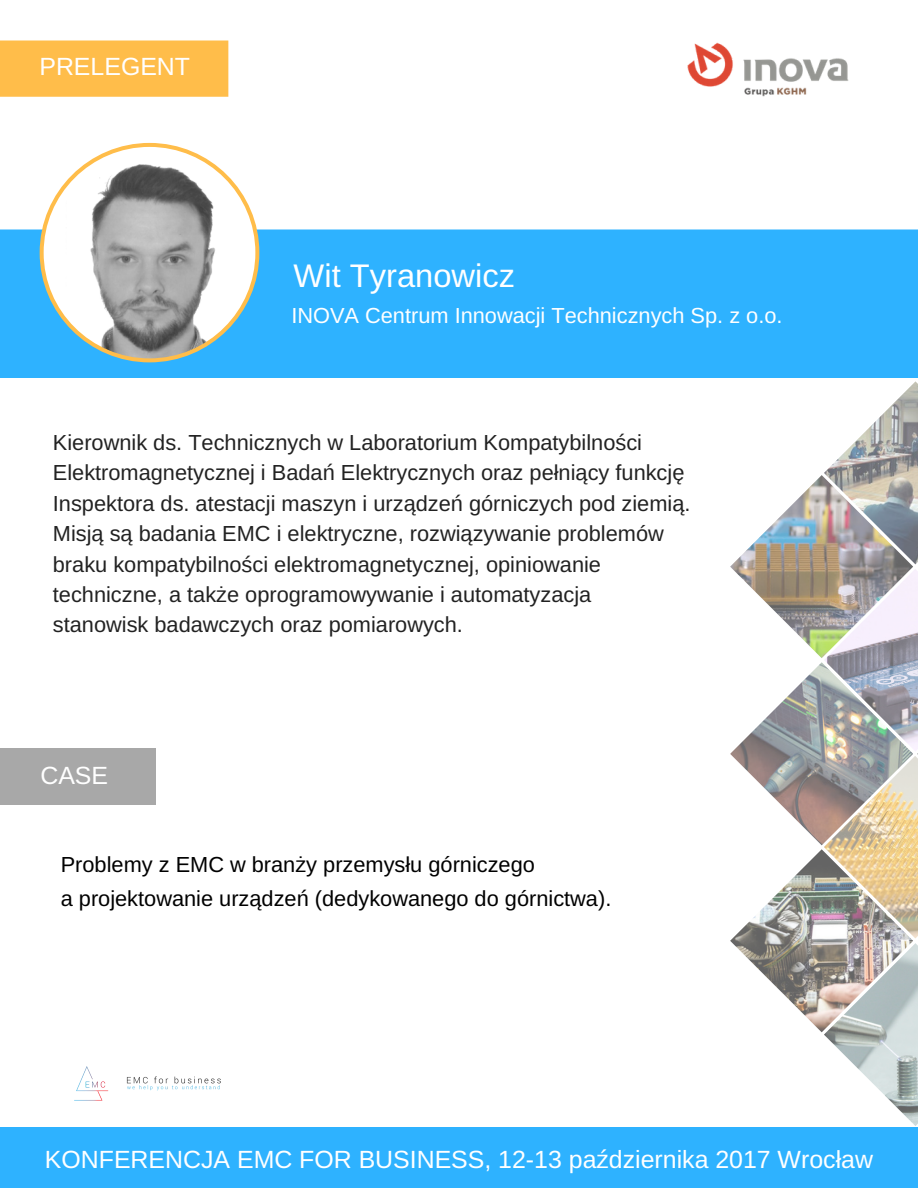
<style>
.page{position:relative;width:918px;height:1188px;background:#fff}
.page>*{position:absolute;margin:0;border:0;box-sizing:border-box;transform-origin:0 0}
.t1{font:32.7px "Arimo";color:#fff}
.t2{font:24.9px "Arimo";color:#fff}
.t3{font:21.75px/30.3px "Arimo";color:#222}
.t4{font:21.75px/33.8px "Arimo";color:#000}
.t5{font:21.75px "Arimo";color:#fff}
.s1{font-family:"Liberation Sans"}
</style>
<div class="page">
<div style="left:0;top:230px;width:918px;height:148px;background:#2eb2ff"></div>
<div style="left:0;top:40px;width:228px;height:57px;background:#ffbd4a"></div>
<div style="left:0;top:748px;width:155px;height:56px;background:#a8a8a8"></div>
<img style="left:74px;top:1066px;width:147px;height:35px">
<div style="left:0;top:1127px;width:918px;height:61px;background:#2eb2ff"></div>
<svg style="left:40px;top:143px;width:219px;height:219px"></svg>
<img style="left:687px;top:42px;width:162px;height:55px">
<img style="left:730px;top:475px;width:183px;height:183px">
<img style="left:730px;top:662px;width:183px;height:183px">
<img style="left:730px;top:849px;width:183px;height:183px">
<img style="left:824px;top:381px;width:94px;height:183px">
<img style="left:824px;top:569px;width:94px;height:183px">
<img style="left:824px;top:756px;width:94px;height:183px">
<img style="left:824px;top:943px;width:94px;height:183px">
<p class="t2" style="left:39px;top:53px;width:152px">PRELEGENT</p>
<h1 class="t1" style="left:294px;top:257px;width:223px">Wit Tyranowicz</h1>
<p class="t5" style="left:291px;top:303px;width:493px">INOVA Centrum Innowacji Technicznych Sp. z o.o.</p>
<p class="t3" style="left:53px;top:427px;width:639px">Kierownik ds. Technicznych w Laboratorium Kompatybilno<span class="s1">ś</span>ci Elektromagnetycznej i Bada<span class="s1">ń</span> Elektrycznych oraz pe<span class="s1">ł</span>ni<span class="s1">ą</span>cy funkcj<span class="s1">ę </span>Inspektora ds. atestacji maszyn i urz<span class="s1">ą</span>dze<span class="s1">ń</span> górniczych pod ziemi<span class="s1">ą</span>.<br>Misj<span class="s1">ą</span> s<span class="s1">ą</span> badania EMC i elektryczne, rozwi<span class="s1">ą</span>zywanie problemów braku kompatybilno<span class="s1">ś</span>ci elektromagnetycznej, opiniowanie techniczne, a tak<span class="s1">ż</span>e oprogramowywanie i automatyzacja stanowisk badawczych oraz pomiarowych.</p>
<p class="t2" style="left:40px;top:762px;width:69px">CASE</p>
<p class="t4" style="left:61px;top:848px;width:552px">Problemy z EMC w bran<span class="s1">ż</span>y przemys<span class="s1">ł</span>u górniczego<br>a projektowanie urz<span class="s1">ą</span>dze<span class="s1">ń</span> (dedykowanego do górnictwa).</p>
<p class="t2" style="left:45px;top:1145px;width:830px">KONFERENCJA EMC FOR BUSINESS, 12-13 pa<span class="s1">ź</span>dziernika 2017 Wroc<span class="s1">ł</span>aw</p>
</div>
